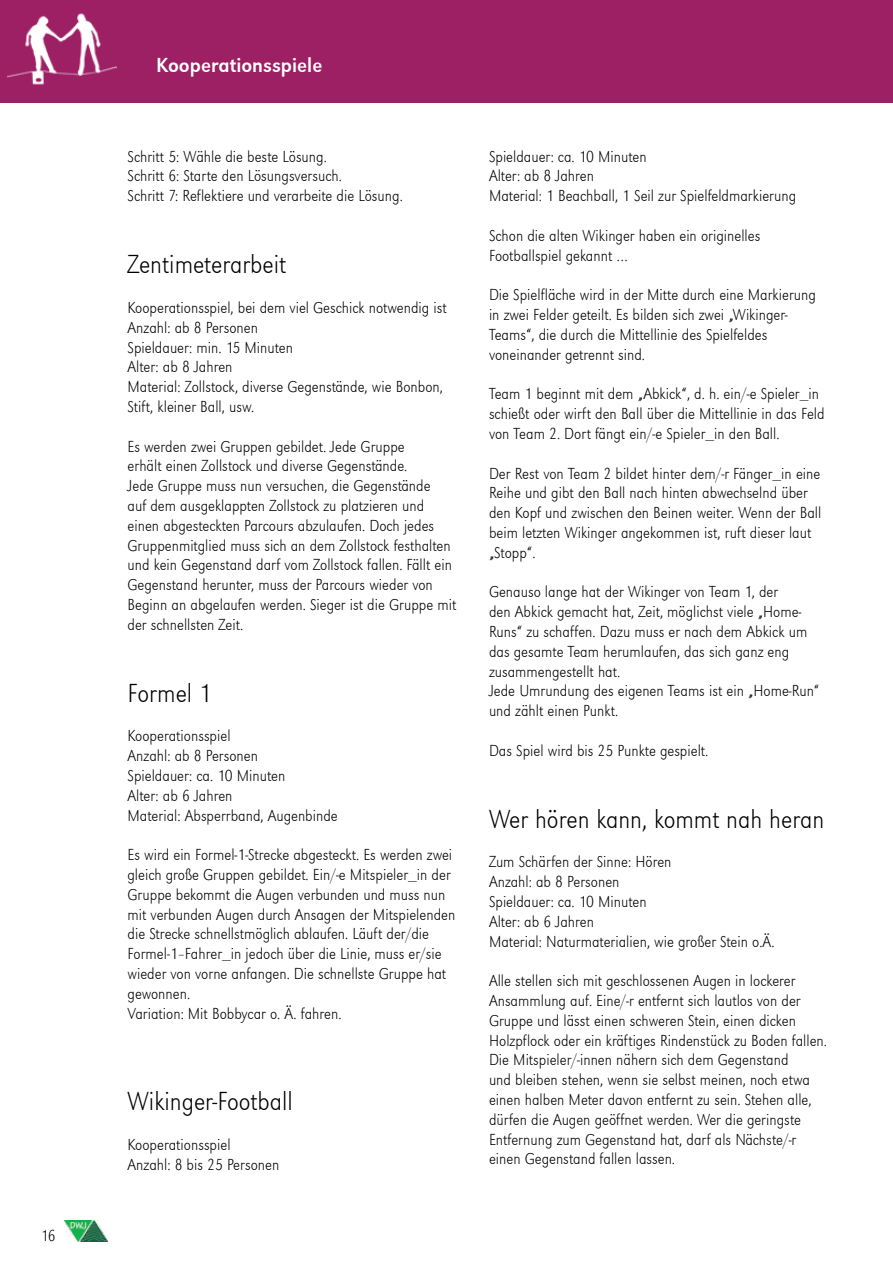
<style>
.page{position:relative;width:893px;height:1263px;background:#fff}
.page>*{position:absolute;margin:0;border:0;box-sizing:border-box;transform-origin:0 0}
.t1{font:27px "URW Grotesk T Extr Ligh Extr Narr";color:#000}
.t2{font:21px "URW Grotesk T Regu Narr";color:#fff}
.t3{font:16.5px/19.8px "URW Grotesk T Extr Ligh Extr Narr";color:#000}
</style>
<div class="page">
<img style="left:64px;top:1220px;width:43px;height:22px">
<div style="left:0;top:0;width:893px;height:102px;background:#9d2065"></div>
<img style="left:7px;top:13px;width:110px;height:72px">
<hr style="left:892px;top:0;width:1px;height:102px;background:#ed9a22">
<p class="t3" style="left:41px;top:1225px;width:16px">16</p>
<p class="t2" style="left:156px;top:52px;width:168px">Kooperationsspiele</p>
<p class="t3" style="left:128px;top:146px;width:277px">Schritt 5: Wähle die beste Lösung.<br>Schritt 6: Starte den Lösungsversuch.<br>Schritt 7: Reflektiere und verarbeite die Lösung.</p>
<h1 class="t1" style="left:128px;top:249px;width:160px">Zentimeterarbeit</h1>
<p class="t3" style="left:128px;top:297px;width:321px">Kooperationsspiel, bei dem viel Geschick notwendig ist Anzahl: ab 8 Personen<br>Spieldauer: min. 15 Minuten<br>Alter: ab 8 Jahren<br>Material: Zollstock, diverse Gegenstände, wie Bonbon, Stift, kleiner Ball, usw.</p>
<p class="t3" style="left:128px;top:436px;width:330px">Es werden zwei Gruppen gebildet. Jede Gruppe<br>erhält einen Zollstock und diverse Gegenstände.<br>Jede Gruppe muss nun versuchen, die Gegenstände<br>auf dem ausgeklappten Zollstock zu platzieren und einen abgesteckten Parcours abzulaufen. Doch jedes Gruppenmitglied muss sich an dem Zollstock festhalten und kein Gegenstand darf vom Zollstock fallen. Fällt ein Gegenstand herunter, muss der Parcours wieder von Beginn an abgelaufen werden. Sieger ist die Gruppe mit der schnellsten Zeit.</p>
<h1 class="t1" style="left:128px;top:677px;width:86px">Formel 1</h1>
<p class="t3" style="left:128px;top:726px;width:212px">Kooperationsspiel<br>Anzahl: ab 8 Personen<br>Spieldauer: ca. 10 Minuten<br>Alter: ab 6 Jahren<br>Material: Absperrband, Augenbinde</p>
<p class="t3" style="left:128px;top:845px;width:329px">Es wird ein Formel-1-Strecke abgesteckt. Es werden zwei gleich große Gruppen gebildet. Ein/-e Mitspieler_in der Gruppe bekommt die Augen verbunden und muss nun mit verbunden Augen durch Ansagen der Mitspielenden die Strecke schnellstmöglich ablaufen. Läuft der/die Formel-1–Fahrer_in jedoch über die Linie, muss er/sie wieder von vorne anfangen. Die schnellste Gruppe hat gewonnen.<br>Variation: Mit Bobbycar o. Ä. fahren.</p>
<h1 class="t1" style="left:128px;top:1086px;width:167px">Wikinger-Football</h1>
<p class="t3" style="left:128px;top:1134px;width:153px">Kooperationsspiel<br>Anzahl: 8 bis 25 Personen</p>
<p class="t3" style="left:489px;top:146px;width:309px">Spieldauer: ca. 10 Minuten<br>Alter: ab 8 Jahren<br>Material: 1 Beachball, 1 Seil zur Spielfeldmarkierung</p>
<p class="t3" style="left:489px;top:225px;width:273px">Schon die alten Wikinger haben ein originelles<br>Footballspiel gekannt …</p>
<p class="t3" style="left:489px;top:285px;width:329px">Die Spielfläche wird in der Mitte durch eine Markierung in zwei Felder geteilt. Es bilden sich zwei „Wikinger-Teams“, die durch die Mittellinie des Spielfeldes voneinander getrennt sind.</p>
<p class="t3" style="left:489px;top:384px;width:337px">Team 1 beginnt mit dem „Abkick“, d. h. ein/-e Spieler_in schießt oder wirft den Ball über die Mittellinie in das Feld von Team 2. Dort fängt ein/-e Spieler_in den Ball.</p>
<p class="t3" style="left:489px;top:463px;width:334px">Der Rest von Team 2 bildet hinter dem/-r Fänger_in eine Reihe und gibt den Ball nach hinten abwechselnd über den Kopf und zwischen den Beinen weiter. Wenn der Ball beim letzten Wikinger angekommen ist, ruft dieser laut „Stopp“.</p>
<p class="t3" style="left:489px;top:582px;width:332px">Genauso lange hat der Wikinger von Team 1, der<br>den Abkick gemacht hat, Zeit, möglichst viele „Home-Runs“ zu schaffen. Dazu muss er nach dem Abkick um das gesamte Team herumlaufen, das sich ganz eng zusammengestellt hat.<br>Jede Umrundung des eigenen Teams ist ein „Home-Run“ und zählt einen Punkt.</p>
<p class="t3" style="left:489px;top:740px;width:221px">Das Spiel wird bis 25 Punkte gespielt.</p>
<h1 class="t1" style="left:489px;top:803px;width:337px">Wer hören kann, kommt nah heran</h1>
<p class="t3" style="left:489px;top:852px;width:287px">Zum Schärfen der Sinne: Hören<br>Anzahl: ab 8 Personen<br>Spieldauer: ca. 10 Minuten<br>Alter: ab 6 Jahren<br>Material: Naturmaterialien, wie großer Stein o.Ä.</p>
<p class="t3" style="left:489px;top:971px;width:339px">Alle stellen sich mit geschlossenen Augen in lockerer Ansammlung auf. Eine/-r entfernt sich lautlos von der Gruppe und lässt einen schweren Stein, einen dicken Holzpflock oder ein kräftiges Rindenstück zu Boden fallen.<br>Die Mitspieler/-innen nähern sich dem Gegenstand<br>und bleiben stehen, wenn sie selbst meinen, noch etwa einen halben Meter davon entfernt zu sein. Stehen alle, dürfen die Augen geöffnet werden. Wer die geringste Entfernung zum Gegenstand hat, darf als Nächste/-r einen Gegenstand fallen lassen.</p>
</div>
